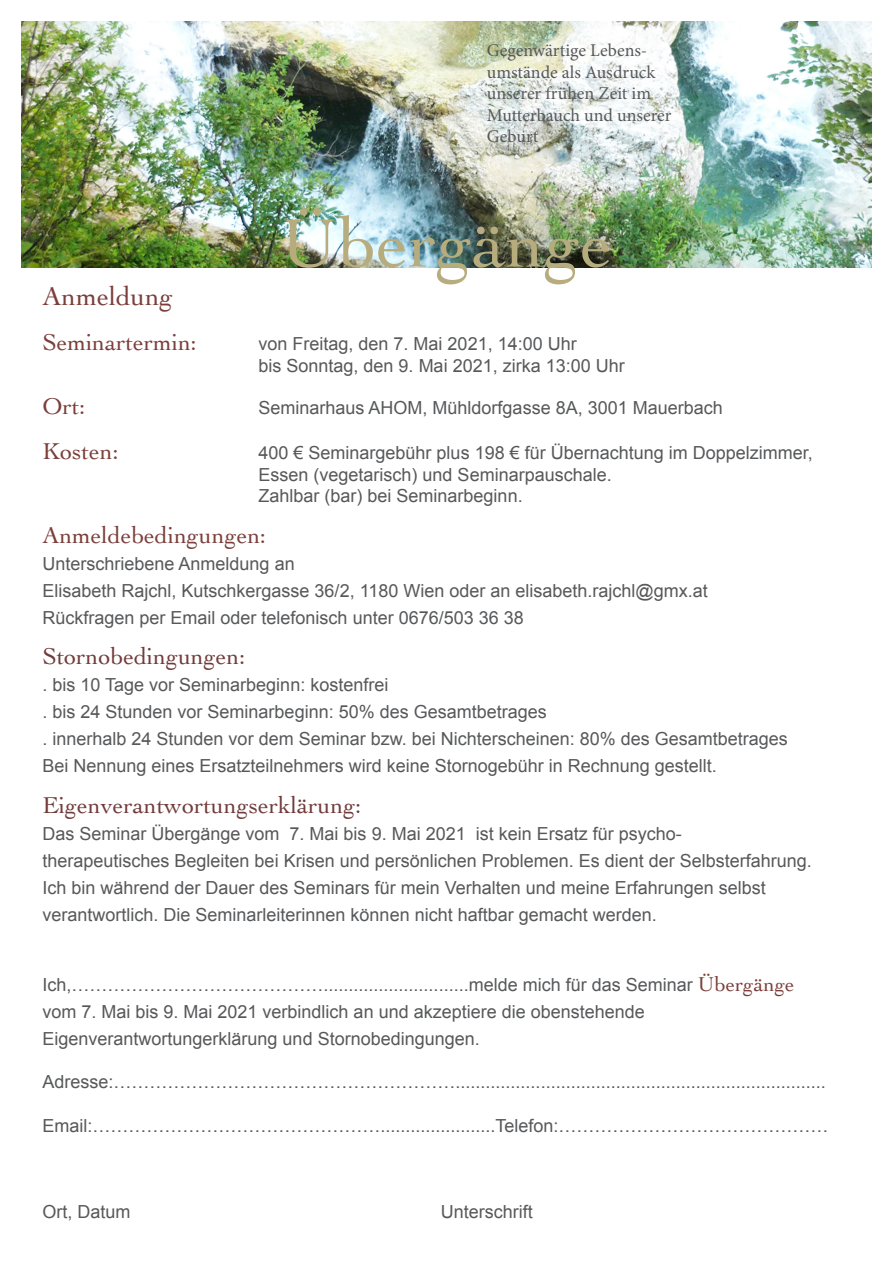
<style>
.page{position:relative;width:893px;height:1263px;background:#fff}
.page>*{position:absolute;margin:0;border:0;box-sizing:border-box;transform-origin:0 0}
.t1{font:72px "Cochin";color:#b7ac7e}
.t2{font:27px "Cochin";color:#7b3e3b}
.t3{font:24px "Cochin";color:#723b3b}
.t4{font:24px "Cochin";color:#7b3e3b}
.t5{font:18px/27px "Arial";color:#57585a}
.t6{font:18px/21.6px "Minion Pro";color:#57585a}
.s1{font-family:"Cochin";font-size:21px;color:#7b3e3b}
</style>
<div class="page">
<img style="left:21px;top:21px;width:851px;height:246px">
<p class="t6" style="left:487px;top:39px;width:186px">Gegenwärtige Lebens&shy;umstände als Ausdruck unserer frühen Zeit im<br>Mutterbauch und unserer<br>Geburt</p>
<h1 class="t1" style="left:280px;top:194px;width:333px">Übergänge</h1>
<h2 class="t2" style="left:43px;top:278px;width:132px">Anmeldung</h2>
<h3 class="t4" style="left:43px;top:326px;width:156px">Seminartermin:</h3>
<p class="t5" style="left:259px;top:333px;width:368px;line-height:21.6px">von Freitag, den 7. Mai 2021, 14:00 Uhr<br>bis Sonntag, den 9. Mai 2021, zirka 13:00 Uhr</p>
<h3 class="t4" style="left:43px;top:390px;width:44px">Ort:</h3>
<p class="t5" style="left:259px;top:394px;width:466px">Seminarhaus AHOM, Mühldorfgasse 8A, 3001 Mauerbach</p>
<h3 class="t4" style="left:43px;top:435px;width:78px">Kosten:</h3>
<p class="t5" style="left:259px;top:442px;width:556px;line-height:21.6px">400 € Seminargebühr plus 198 € für Übernachtung im Doppelzimmer,<br>Essen (vegetarisch) und Seminarpauschale.<br>Zahlbar (bar) bei Seminarbeginn.</p>
<h3 class="t4" style="left:43px;top:519px;width:225px">Anmeldebedingungen:</h3>
<p class="t5" style="left:43px;top:550px;width:667px">Unterschriebene Anmeldung an<br>Elisabeth Rajchl, Kutschkergasse 36/2, 1180 Wien oder an elisabeth.rajchl@gmx.at<br>Rückfragen per Email oder telefonisch unter 0676/503 36 38</p>
<h3 class="t3" style="left:43px;top:640px;width:204px">Stornobedingungen:</h3>
<p class="t5" style="left:43px;top:672px;width:747px">. bis 10 Tage vor Seminarbeginn: kostenfrei<br>. bis 24 Stunden vor Seminarbeginn: 50% des Gesamtbetrages<br>. innerhalb 24 Stunden vor dem Seminar bzw. bei Nichterscheinen: 80% des Gesamtbetrages Bei Nennung eines Ersatzteilnehmers wird keine Stornogebühr in Rechnung gestellt.</p>
<h3 class="t3" style="left:43px;top:789px;width:320px">Eigenverantwortungserklärung:</h3>
<p class="t5" style="left:43px;top:820px;width:771px">Das Seminar Übergänge vom 7. Mai bis 9. Mai 2021 ist kein Ersatz für psycho&shy;therapeutisches Begleiten bei Krisen und persönlichen Problemen. Es dient der Selbsterfahrung.<br>Ich bin während der Dauer des Seminars für mein Verhalten und meine Erfahrungen selbst verantwortlich. Die Seminarleiterinnen können nicht haftbar gemacht werden.</p>
<p class="t5" style="left:43px;top:971px;width:753px">Ich,…………………………………….............................melde mich für das Seminar <span class="s1">Übergänge </span>vom 7. Mai bis 9. Mai 2021 verbindlich an und akzeptiere die obenstehende<br>Eigenverantwortungerklärung und Stornobedingungen.</p>
<p class="t5" style="left:43px;top:1069px;width:785px">Adresse:…………………………………………………..........................................................................</p>
<p class="t5" style="left:43px;top:1112px;width:788px">Email:………………………………………….......................Telefon:………………………………………</p>
<p class="t5" style="left:43px;top:1198px;width:90px">Ort, Datum</p>
<p class="t5" style="left:441px;top:1198px;width:94px">Unterschrift</p>
</div>
